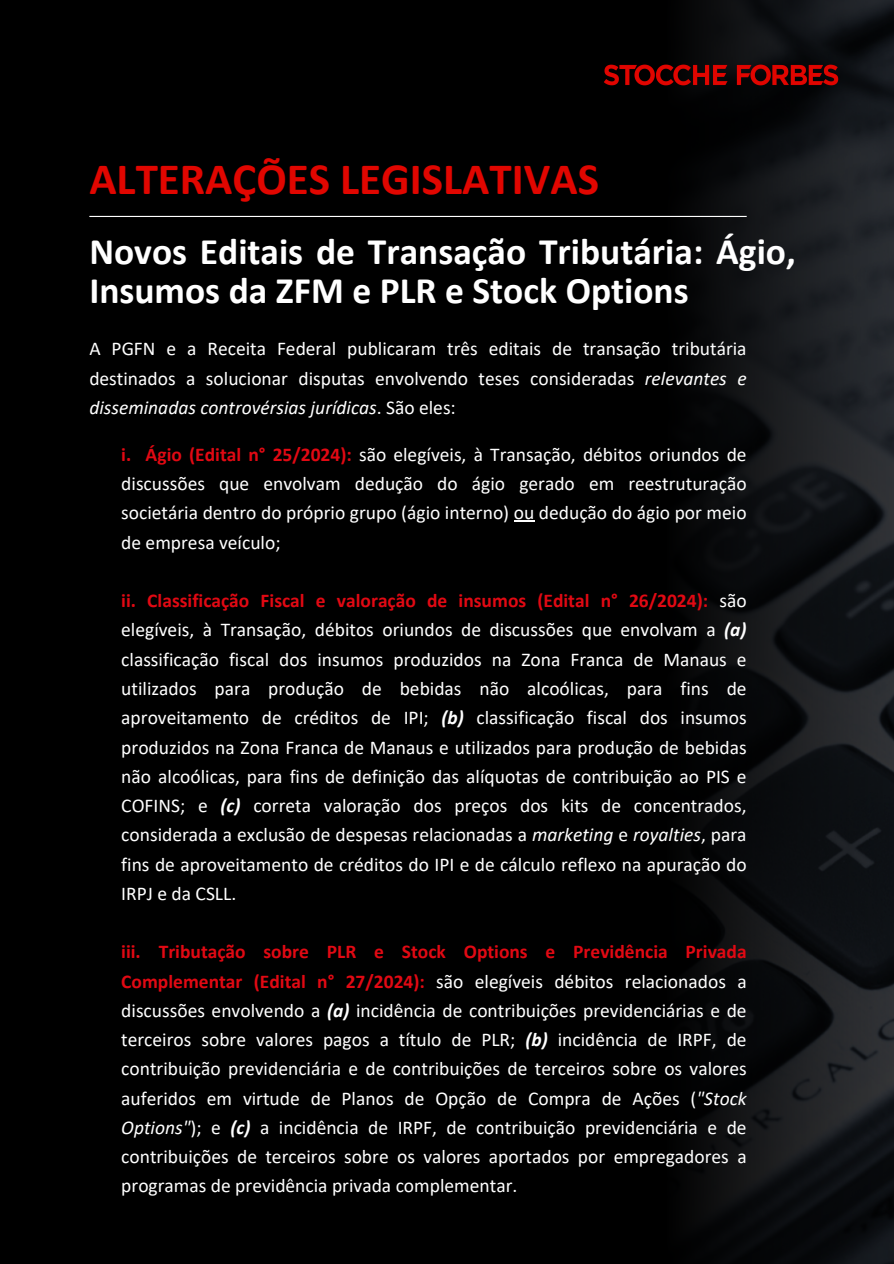
<style>
.page{position:relative;width:894px;height:1264px;background:#fff}
.page>*{position:absolute;margin:0;border:0;box-sizing:border-box;transform-origin:0 0}
.t1{font:700 45px "Calibri";color:#e10600}
.t2{font:700 37.5px/39.3px "Calibri";color:#fff}
.t3{font:19.5px/29.2px "Calibri";color:#fff;text-align:justify}
.s1{font-style:italic}
.s2{font-weight:700;color:#e10913}
.s3{font-weight:700;font-style:italic}
</style>
<div class="page">
<div style="left:0;top:0;width:893px;height:1263px;background:#000"></div>
<img style="left:633px;top:0;width:260px;height:1263px">
<hr style="left:89px;top:216px;width:657px;height:1px;background:#fff">
<img style="left:604px;top:61px;width:236px;height:28px">
<svg style="left:514px;top:520px;width:20px;height:1px"></svg>
<p class="t1" style="left:89px;top:160px;width:511px">ALTERAÇÕES LEGISLATIVAS</p>
<p class="t2" style="left:89px;top:235px;width:707px">Novos Editais de Transação Tributária: Ágio,<br>Insumos da ZFM e PLR e Stock Options</p>
<p class="t3" style="left:89px;top:336px;width:658px">A PGFN e a Receita Federal publicaram três editais de transação tributária destinados a solucionar disputas envolvendo teses consideradas <span class="s1">relevantes e disseminadas controvérsias jurídicas</span>. São eles:</p>
<h1 class="t3" style="left:121px;top:441px;width:626px"><span class="s2">i. Ágio (Edital n° 25/2024):</span> são elegíveis, à Transação, débitos oriundos de discussões que envolvam dedução do ágio gerado em reestruturação societária dentro do próprio grupo (ágio interno) ou dedução do ágio por meio de empresa veículo;</h1>
<p class="t3" style="left:121px;top:587px;width:626px"><span class="s2">ii. Classificação Fiscal e valoração de insumos (Edital n° 26/2024):</span> são elegíveis, à Transação, débitos oriundos de discussões que envolvam a <span class="s3">(a) </span>classificação fiscal dos insumos produzidos na Zona Franca de Manaus e utilizados para produção de bebidas não alcoólicas, para fins de aproveitamento de créditos de IPI; <span class="s3">(b)</span> classificação fiscal dos insumos produzidos na Zona Franca de Manaus e utilizados para produção de bebidas não alcoólicas, para fins de definição das alíquotas de contribuição ao PIS e COFINS; e <span class="s3">(c)</span> correta valoração dos preços dos kits de concentrados, considerada a exclusão de despesas relacionadas a <span class="s1">marketing</span> e <span class="s1">royalties</span>, para fins de aproveitamento de créditos do IPI e de cálculo reflexo na apuração do IRPJ e da CSLL.</p>
<h2 class="t3" style="left:121px;top:938px;width:626px"><span class="s2">iii. Tributação sobre PLR e Stock Options e Previdência Privada Complementar (Edital n° 27/2024):</span> são elegíveis débitos relacionados a discussões envolvendo a <span class="s3">(a)</span> incidência de contribuições previdenciárias e de terceiros sobre valores pagos a título de PLR; <span class="s3">(b)</span> incidência de IRPF, de contribuição previdenciária e de contribuições de terceiros sobre os valores auferidos em virtude de Planos de Opção de Compra de Ações (<span class="s1">"Stock Options"</span>); e <span class="s3">(c)</span> a incidência de IRPF, de contribuição previdenciária e de contribuições de terceiros sobre os valores aportados por empregadores a programas de previdência privada complementar.</h2>
</div>
